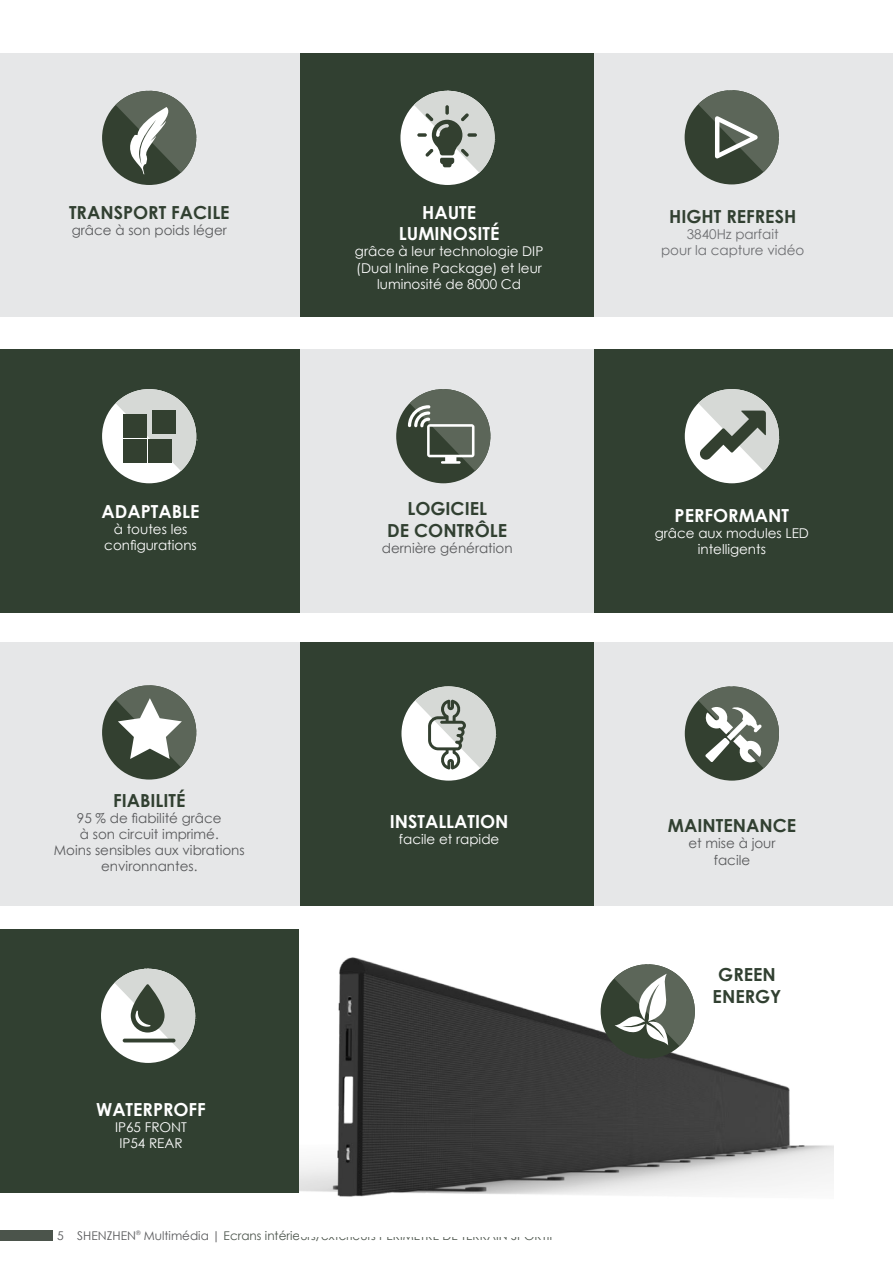
<style>
.page{position:relative;width:893px;height:1263px;background:#fff}
.page>*{position:absolute;margin:0;border:0;box-sizing:border-box;transform-origin:0 0}
.t1{font:700 18px/21.6px "Century Gothic";color:#314031;text-align:center}
.t2{font:700 18px/21.6px "Century Gothic";color:#fff;text-align:center}
.t3{font:13.5px/16.2px "Century Gothic";color:#fff;text-align:center}
.t4{font:13.5px/16.2px "Century Gothic";color:#58595b;text-align:center}
.t5{font:13.5px/16.2px "Century Gothic";color:#6d6e71;text-align:center}
.t6{font:12px "Century Gothic";color:#4b544b}
.s1{color:#58595b}
</style>
<div class="page">
<div style="left:0;top:1231px;width:53px;height:10px;background:#4b544b"></div>
<div style="left:294px;top:53px;width:307px;height:264px;background:#314031"></div>
<div style="left:294px;top:642px;width:307px;height:264px;background:#314031"></div>
<div style="left:294px;top:349px;width:307px;height:264px;background:#e6e7e8"></div>
<div style="left:0;top:929px;width:299px;height:263px;background:#314031"></div>
<div style="left:0;top:53px;width:299px;height:264px;background:#e6e7e8"></div>
<div style="left:0;top:642px;width:299px;height:264px;background:#e6e7e8"></div>
<div style="left:0;top:349px;width:299px;height:264px;background:#314031"></div>
<div style="left:595px;top:53px;width:298px;height:264px;background:#e6e7e8"></div>
<div style="left:595px;top:642px;width:298px;height:264px;background:#e6e7e8"></div>
<div style="left:595px;top:349px;width:298px;height:264px;background:#314031"></div>
<div style="left:102px;top:91px;width:94px;height:94px;background:#334030;border-radius:50%"></div>
<svg style="left:116px;top:91px;width:80px;height:84px"></svg>
<div style="left:400px;top:91px;width:95px;height:94px;background:#fff;border-radius:50%"></div>
<svg style="left:414px;top:91px;width:81px;height:82px"></svg>
<div style="left:401px;top:686px;width:95px;height:95px;background:#fff;border-radius:50%"></div>
<svg style="left:415px;top:686px;width:81px;height:83px"></svg>
<div style="left:685px;top:686px;width:94px;height:95px;background:#334030;border-radius:50%"></div>
<svg style="left:698px;top:686px;width:81px;height:82px"></svg>
<div style="left:685px;top:389px;width:94px;height:94px;background:#fff;border-radius:50%"></div>
<svg style="left:698px;top:389px;width:81px;height:82px"></svg>
<div style="left:396px;top:389px;width:94px;height:94px;background:#334030;border-radius:50%"></div>
<svg style="left:408px;top:389px;width:82px;height:82px"></svg>
<div style="left:102px;top:685px;width:94px;height:94px;background:#334030;border-radius:50%"></div>
<svg style="left:116px;top:685px;width:80px;height:82px"></svg>
<div style="left:102px;top:389px;width:94px;height:94px;background:#fff;border-radius:50%"></div>
<svg style="left:116px;top:389px;width:80px;height:82px"></svg>
<div style="left:123px;top:414px;width:23px;height:23px;background:#334030"></div>
<div style="left:123px;top:439px;width:23px;height:23px;background:#334030"></div>
<div style="left:148px;top:439px;width:23px;height:23px;background:#334030"></div>
<div style="left:153px;top:410px;width:23px;height:23px;background:#334030"></div>
<div style="left:685px;top:90px;width:94px;height:94px;background:#334030;border-radius:50%"></div>
<svg style="left:698px;top:90px;width:81px;height:82px"></svg>
<img style="left:300px;top:957px;width:534px;height:240px">
<div style="left:101px;top:969px;width:94px;height:94px;background:#fff;border-radius:50%"></div>
<svg style="left:115px;top:969px;width:80px;height:81px"></svg>
<div style="left:601px;top:964px;width:94px;height:94px;background:#334030;border-radius:50%"></div>
<svg style="left:614px;top:964px;width:81px;height:82px"></svg>
<h1 class="t1" style="left:69px;top:201px;width:162px">TRANSPORT FACILE</h1>
<p class="t4" style="left:72px;top:222px;width:157px">grâce à son poids léger</p>
<h1 class="t2" style="left:102px;top:500px;width:99px">ADAPTABLE</h1>
<p class="t3" style="left:104px;top:521px;width:94px">à toutes les configurations</p>
<h1 class="t1" style="left:113px;top:788px;width:74px">FIABILITÉ</h1>
<p class="t4" style="left:54px;top:810px;width:192px">95 % de fiabilité grâce<br>à son circuit imprimé.<br>Moins sensibles aux vibrations environnantes.</p>
<h1 class="t2" style="left:96px;top:1098px;width:111px">WATERPROFF</h1>
<p class="t3" style="left:115px;top:1119px;width:73px">IP65 FRONT<br>IP54 REAR</p>
<h1 class="t2" style="left:399px;top:201px;width:102px">HAUTE<br>LUMINOSITÉ</h1>
<p class="t3" style="left:355px;top:243px;width:190px">grâce à leur technologie DIP (Dual Inline Package) et leur luminosité de 8000 Cd</p>
<h1 class="t1" style="left:387px;top:497px;width:121px">LOGICIEL<br>DE CONTRÔLE</h1>
<p class="t4" style="left:382px;top:539px;width:132px">dernière génération</p>
<h1 class="t2" style="left:390px;top:810px;width:120px">INSTALLATION</h1>
<p class="t3" style="left:399px;top:831px;width:102px">facile et rapide</p>
<p class="t6" style="left:57px;top:1227px;width:500px"><span class="s1">5 SHENZHEN</span><sup>®</sup> <span class="s1">Multimédia |</span> Ecrans intérieurs/extérieurs PÉRIMÈTRE DE TERRAIN SPORTIF</p>
<h1 class="t1" style="left:669px;top:205px;width:129px">HIGHT REFRESH</h1>
<p class="t5" style="left:661px;top:226px;width:145px">3840Hz parfait<br>pour la capture vidéo</p>
<h1 class="t2" style="left:675px;top:503px;width:116px">PERFORMANT</h1>
<p class="t3" style="left:655px;top:525px;width:156px">grâce aux modules LED intelligents</p>
<h1 class="t1" style="left:668px;top:814px;width:130px">MAINTENANCE</h1>
<p class="t4" style="left:688px;top:835px;width:89px">et mise à jour facile</p>
<h1 class="t1" style="left:713px;top:963px;width:70px">GREEN<br>ENERGY</h1>
</div>
